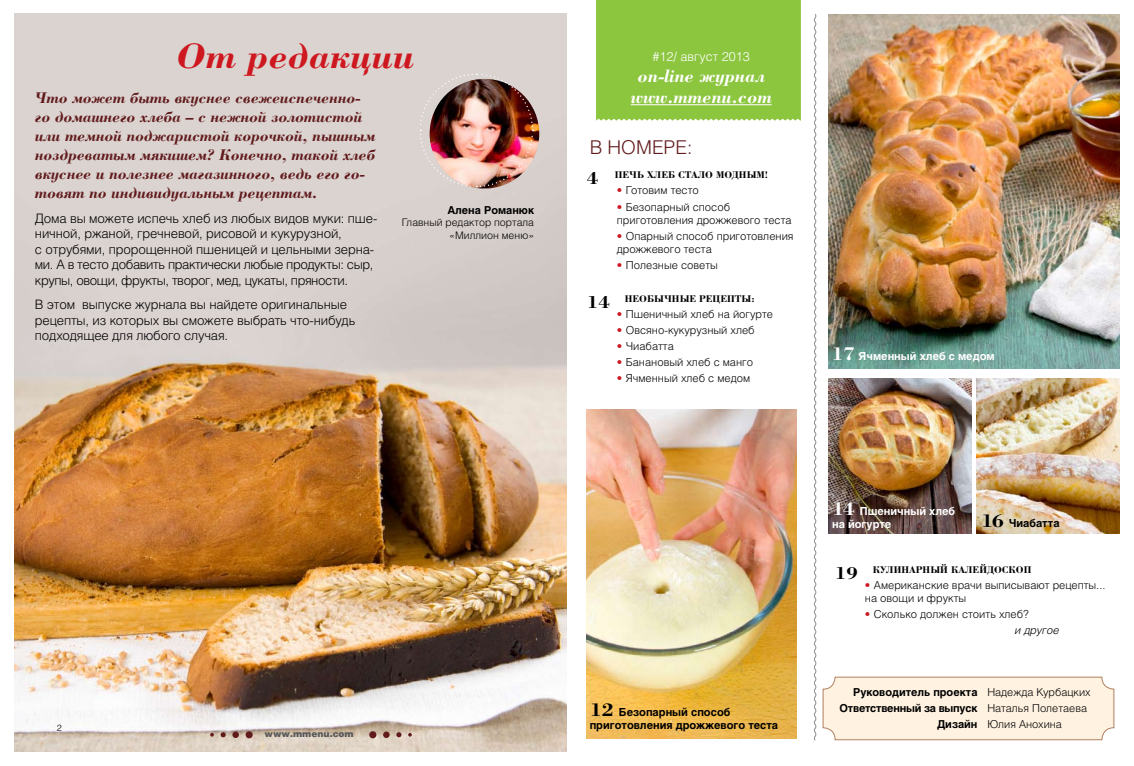
<style>
.page{position:relative;width:1134px;height:766px;background:#fff}
.page>*{position:absolute;margin:0;border:0;box-sizing:border-box;transform-origin:0 0}
.t1{font:italic 700 36.4px "Borjomi C";color:#ce181f;scale:1.05 1}
.t2{font:300 19px "Helios";color:#611b1d}
.t3{font:italic 700 18.4px/21px "Borjomi C";color:#fff;text-align:center}
.t4{font:italic 700 15.9px/19.1px "Borjomi C";letter-spacing:-.01em;color:#611b1d}
.t5{font:300 13px/15.6px "Helios";letter-spacing:-.01em;color:#000}
.t6{font:300 12.7px "Helios";color:#fff}
.t7{font:300 11px/13.2px "Helios";color:#000}
.t8{font:700 11px/13.2px "Helios";color:#000}
.t9{font:700 11px/13.2px "Helios";color:#fff}
.t10{font:700 10.9px/15.9px "Helios";color:#000;text-align:right}
.t11{font:300 10.9px/15.9px "Helios";color:#000}
.t12{font:300 10.4px/12.5px "Helios";color:#000;text-align:right}
.t13{font:700 10px "Borjomi C";color:#000}
.t14{font:900 9px "Helios";color:#58595b}
.t15{font:300 9px "Helios";color:#000}
.s1{font-size:18px}
.s2{color:#ce181f}
.s3{font-family:"Borjomi C";font-size:19px}
.s4{font-style:italic}
</style>
<div class="page">
<div style="left:823px;top:677px;width:291px;height:62px;background:#fff2e1;border-radius:12px"></div>
<div style="left:822px;top:676px;width:292px;height:64px;border:1px solid #b18060;border-radius:12px"></div>
<img style="left:14px;top:13px;width:553px;height:737px">
<img style="left:829px;top:378px;width:143px;height:155px">
<img style="left:977px;top:378px;width:143px;height:155px">
<div style="left:596px;top:0;width:205px;height:120px;background:#8cc63f"></div>
<hr style="left:631px;top:104px;width:141px;height:1px;background:#fff">
<img style="left:587px;top:409px;width:210px;height:329px">
<img style="left:829px;top:14px;width:291px;height:354px">
<img style="left:419px;top:73px;width:115px;height:115px">
<svg style="left:814px;top:14px;width:3px;height:726px"></svg>
<div style="left:246px;top:731px;width:7px;height:7px;background:#611b1d;border-radius:50%"></div>
<div style="left:232px;top:731px;width:7px;height:6px;background:#611b1d;border-radius:50%"></div>
<svg style="left:221px;top:732px;width:5px;height:5px"></svg>
<svg style="left:210px;top:732px;width:4px;height:4px"></svg>
<div style="left:369px;top:731px;width:7px;height:7px;background:#611b1d;border-radius:50%"></div>
<div style="left:383px;top:731px;width:7px;height:6px;background:#611b1d;border-radius:50%"></div>
<svg style="left:396px;top:732px;width:5px;height:5px"></svg>
<svg style="left:408px;top:732px;width:4px;height:4px"></svg>
<h1 class="t1" style="left:176px;top:34px;width:228px">От редакции</h1>
<p class="t4" style="left:35px;top:88px;width:342px">Что может быть вкуснее свежеиспеченно&shy;го домашнего хлеба – с нежной золотистой или темной поджаристой корочкой, пышным ноздреватым мякишем? Конечно, такой хлеб вкуснее и полезнее магазинного, ведь его го&shy;товят по индивидуальным рецептам.</p>
<p class="t5" style="left:35px;top:210px;width:344px">Дома вы можете испечь хлеб из любых видов муки: пше&shy;ничной, ржаной, гречневой, рисовой и кукурузной,<br>с отрубями, пророщенной пшеницей и цельными зерна&shy;ми. А в тесто добавить практически любые продукты: сыр, крупы, овощи, фрукты, творог, мед, цукаты, пряности.</p>
<p class="t5" style="left:35px;top:296px;width:322px">В этом выпуске журнала вы найдете оригинальные рецепты, из которых вы сможете выбрать что-нибудь подходящее для любого случая.</p>
<p class="t10" style="left:447px;top:202px;width:88px">Алена Романюк</p>
<p class="t12" style="left:402px;top:216px;width:134px">Главный редактор портала «Миллион меню»</p>
<p class="t15" style="left:57px;top:722px;width:7px">2</p>
<p class="t14" style="left:265px;top:727px;width:91px">www.mmenu.com</p>
<p class="t6" style="left:652px;top:49px;width:99px">#12/ август 2013</p>
<h3 class="t3" style="left:631px;top:65px;width:142px">on-linе журнал www.mmenu.com</h3>
<h2 class="t2" style="left:590px;top:136px;width:104px">в номере:</h2>
<p class="t13" style="left:587px;top:169px;width:183px"><span class="s1">4</span> Печь хлеб стало модным!</p>
<p class="t7" style="left:617px;top:184px;width:84px"><span class="s2">•</span> Готовим тесто</p>
<p class="t7" style="left:617px;top:200px;width:176px"><span class="s2">•</span> Безопарный способ приготовления дрожжевого теста</p>
<p class="t7" style="left:617px;top:229px;width:178px"><span class="s2">•</span> Опарный способ приготовления дрожжевого теста</p>
<p class="t7" style="left:617px;top:258px;width:103px"><span class="s2">•</span> Полезные советы</p>
<p class="t13" style="left:587px;top:292px;width:169px"><span class="s1">14</span> Необычные рецепты:</p>
<p class="t7" style="left:617px;top:307px;width:158px"><span class="s2">•</span> Пшеничный хлеб на йогурте</p>
<p class="t7" style="left:617px;top:323px;width:139px"><span class="s2">•</span> Овсяно-кукурузный хлеб</p>
<p class="t7" style="left:617px;top:339px;width:59px"><span class="s2">•</span> Чиабатта</p>
<p class="t7" style="left:617px;top:355px;width:138px"><span class="s2">•</span> Банановый хлеб с манго</p>
<p class="t7" style="left:617px;top:371px;width:135px"><span class="s2">•</span> Ячменный хлеб с медом</p>
<p class="t9" style="left:831px;top:349px;width:165px"><span class="s3">17</span> Ячменный хлеб с медом</p>
<p class="t8" style="left:590px;top:705px;width:190px"><span class="s3">12</span> Безопарный способ приготовления дрожжевого теста</p>
<p class="t9" style="left:832px;top:504px;width:125px"><span class="s3">14</span> Пшеничный хлеб на йогурте</p>
<p class="t8" style="left:981px;top:516px;width:80px"><span class="s3">16</span> Чиабатта</p>
<p class="t13" style="left:835px;top:563px;width:196px"><span class="s1">19</span> Кулинарный калейдоскоп</p>
<p class="t7" style="left:865px;top:578px;width:242px"><span class="s2">•</span> Американские врачи выписывают рецепты... на овощи и фрукты</p>
<p class="t7" style="left:1015px;top:606px;width:46px;line-height:16px;text-indent:-150px"><span class="s2">•</span> Сколько должен стоить хлеб?<br><span class="s4">и другое</span></p>
<p class="t10" style="left:840px;top:684px;width:139px">Руководитель проекта<br>Ответственный за выпуск<br>Дизайн</p>
<p class="t11" style="left:987px;top:684px;width:105px">Надежда Курбацких<br>Наталья Полетаева<br>Юлия Анохина</p>
</div>
